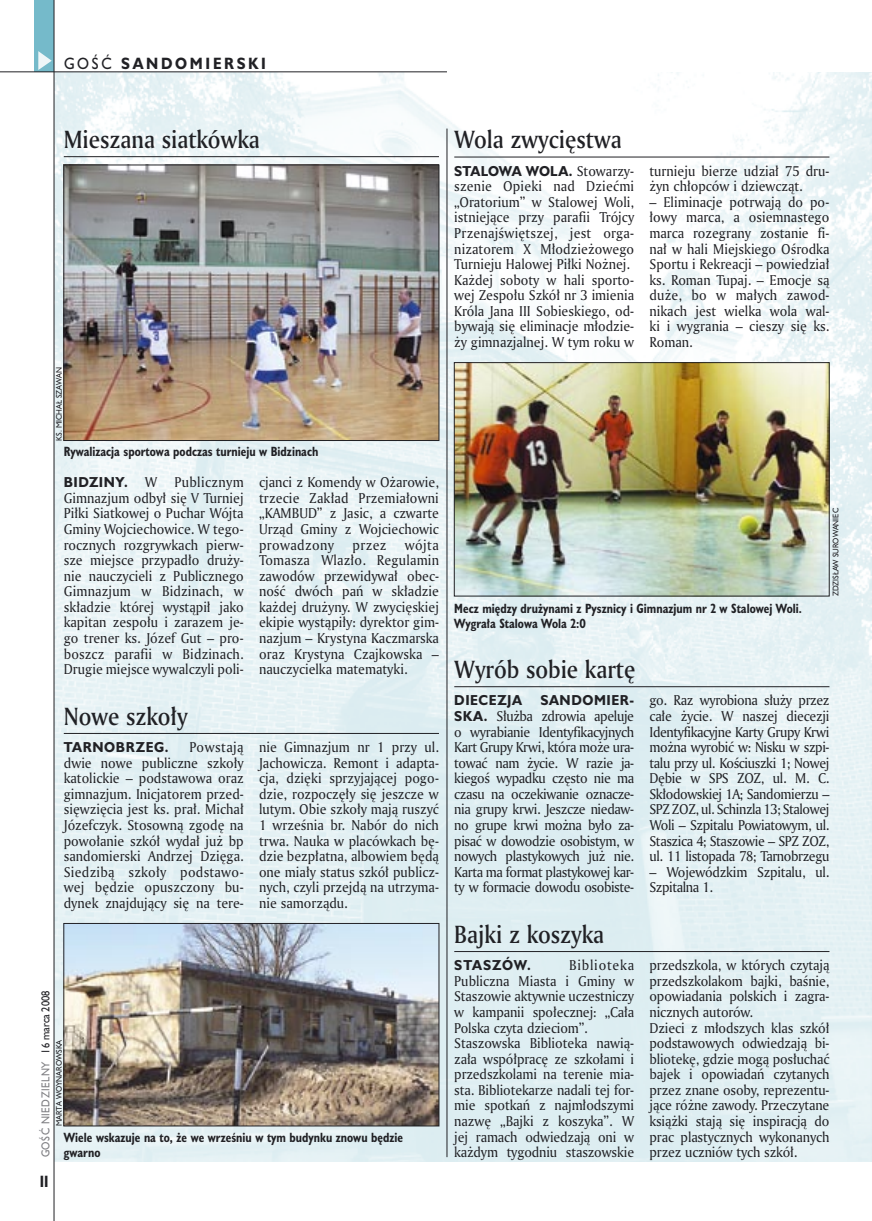
<style>
.page{position:relative;width:872px;height:1221px;background:#fff}
.page>*{position:absolute;margin:0;border:0;box-sizing:border-box;transform-origin:0 0}
._05d_tytyl_Kronika_AmMd_16_pt{font:24px "Amerigo Md PL";color:#212125;scale:.9 1}
._15a_temat_lewo{font:700 15px "Humanst 521 PL";letter-spacing:.2em;color:#212125;scale:.9 1}
._16_pagina_lewa{font:700 15px "Humanst 521 Cn PL";color:#212125;scale:.94 1}
._03_body_bez_akapitu{font:13.8px/15.6px "Amerigo PL";color:#212125;text-align:justify;scale:.94 1}
._03_body_bez_akapitu-2{font:700 13.2px "Humanst 521 PL";letter-spacing:.045em;color:#212125;scale:.94 1}
._03_body_bez_akapitu-3{font:700 13.2px "Humanst 521 PL";letter-spacing:-.005em;color:#212125;scale:.94 1}
._09_podpis_zdjecia_HuCnB{font:700 12.3px/14.4px "Humanst 521 Cn PL";color:#212125;scale:.94 1}
._18a_data_lewa_GOSC{font:10.5px "Humanst 521 PL";letter-spacing:.05em;color:#7f7f83;scale:.9 1}
._18_data_lewa{font:10.5px "Humanst 521 PL";color:#212125;scale:.9 1}
._09a_autor_zdjecia_Hu_5_pt{font:7.5px "Humanst 521 PL";color:#212125;scale:.94 1}
.s1{font-weight:400}
.s2{font-family:"Humanst 521 PL";font-weight:700;font-size:13.2px}
.s3{font-family:"Amerigo PL";font-weight:400;font-size:13.8px}
</style>
<div class="page">
<div style="left:35px;top:0;width:19px;height:72px;background:#75baca"></div>
<svg style="left:38px;top:51px;width:14px;height:19px"></svg>
<img style="left:55px;top:72px;width:817px;height:1089px">
<hr style="left:0;top:72px;width:447px;height:1px;background:#212125">
<hr style="left:54px;top:0;width:1px;height:1220px;background:#212125">
<hr style="left:64px;top:156px;width:375px;height:1px;background:#212125">
<img style="left:66px;top:167px;width:371px;height:271px">
<div style="left:64px;top:165px;width:375px;height:275px;border:1px solid #212125"></div>
<hr style="left:454px;top:157px;width:375px;height:1px;background:#212125">
<img style="left:456px;top:364px;width:371px;height:230px">
<div style="left:454px;top:362px;width:375px;height:234px;border:1px solid #212125"></div>
<hr style="left:64px;top:733px;width:375px;height:1px;background:#212125">
<img style="left:66px;top:925px;width:371px;height:199px">
<div style="left:64px;top:923px;width:375px;height:203px;border:1px solid #212125"></div>
<hr style="left:454px;top:686px;width:375px;height:1px;background:#212125">
<hr style="left:454px;top:951px;width:375px;height:1px;background:#212125">
<hr style="left:447px;top:129px;width:1px;height:1027px;background:#212125">
<p class="_15a_temat_lewo" style="left:64px;top:53px;width:226px"><span class="s1">GOŚĆ</span> SANDOMIERSKI</p>
<p class="_05d_tytyl_Kronika_AmMd_16_pt" style="left:64px;top:123px;width:219px">Mieszana siatkówka</p>
<p class="_09a_autor_zdjecia_Hu_5_pt" style="left:54px;top:440px;width:80px;rotate:-90deg">KS. MICHAŁ SZAWAN</p>
<p class="_09_podpis_zdjecia_HuCnB" style="left:64px;top:444px;width:272px">Rywalizacja sportowa podczas turnieju w Bidzinach</p>
<p class="_03_body_bez_akapitu" style="left:64px;top:474px;width:193px"><span class="s2">BIDZINY.</span> W Publicznym Gimnazjum odbył się V Turniej Piłki Siatkowej o Puchar Wójta Gminy Wojciechowice. W tego&shy;rocznych rozgrywkach pierw&shy;sze miejsce przypadło druży&shy;nie nauczycieli z Publicznego Gimnazjum w Bidzinach, w składzie której wystąpił jako kapitan zespołu i zarazem je&shy;go trener ks. Józef Gut – pro&shy;boszcz parafii w Bidzinach.<br>Drugie miejsce wywalczyli poli-</p>
<p class="_03_body_bez_akapitu" style="left:259px;top:474px;width:193px">cjanci z Komendy w Ożarowie, trzecie Zakład Przemiałowni „KAMBUD” z Jasic, a czwarte Urząd Gminy z Wojciechowic prowadzony</p>
<p class="_03_body_bez_akapitu" style="left:259px;top:536px;width:193px;text-indent:146px">wójta Tomasza Wlazło. Regulamin zawodów przewidywał obec&shy;ność dwóch pań w składzie każdej drużyny. W zwycięskiej ekipie wystąpiły: dyrektor gim&shy;nazjum – Krystyna Kaczmarska oraz Krystyna Czajkowska – nauczycielka matematyki.</p>
<p class="_03_body_bez_akapitu" style="left:352px;top:536px;width:38px">przez</p>
<p class="_05d_tytyl_Kronika_AmMd_16_pt" style="left:64px;top:699px;width:139px">Nowe szkoły</p>
<p class="_03_body_bez_akapitu-2" style="left:64px;top:738px;width:113px">TARNOBRZEG.</p>
<p class="_03_body_bez_akapitu" style="left:64px;top:739px;width:193px;text-indent:126px">Powstają dwie nowe publiczne szkoły katolickie – podstawowa oraz gimnazjum. Inicjatorem przed&shy;sięwzięcia jest ks. prał. Michał Józefczyk. Stosowną zgodę na powołanie szkół wydał już bp sandomierski Andrzej Dzięga.<br>Siedzibą szkoły podstawo&shy;wej będzie opuszczony bu&shy;dynek znajdujący się na tere-</p>
<p class="_03_body_bez_akapitu" style="left:259px;top:739px;width:193px">nie Gimnazjum nr 1 przy ul.<br>Jachowicza. Remont i adapta&shy;cja, dzięki sprzyjającej pogo&shy;dzie, rozpoczęły się jeszcze w lutym. Obie szkoły mają ruszyć 1 września br. Nabór do nich trwa. Nauka w placówkach bę&shy;dzie bezpłatna, albowiem będą one miały status szkół publicz&shy;nych, czyli przejdą na utrzyma&shy;nie samorządu.</p>
<p class="_18_data_lewa" style="left:38px;top:1053px;width:71px;rotate:-90deg">16 marca 2008</p>
<p class="_09a_autor_zdjecia_Hu_5_pt" style="left:54px;top:1125px;width:93px;rotate:-90deg">MARTA WOYNAROWSKA</p>
<p class="_18a_data_lewa_GOSC" style="left:38px;top:1157px;width:108px;rotate:-90deg">GOŚĆ NIEDZIELNY</p>
<p class="_09_podpis_zdjecia_HuCnB" style="left:64px;top:1130px;width:362px">Wiele wskazuje na to, że we wrześniu w tym budynku znowu będzie gwarno</p>
<p class="_16_pagina_lewa" style="left:40px;top:1170px;width:11px">II</p>
<p class="_05d_tytyl_Kronika_AmMd_16_pt" style="left:454px;top:123px;width:187px">Wola zwycięstwa</p>
<p class="_03_body_bez_akapitu-3" style="left:454px;top:162px;width:193px">STALOWA WOLA. <span class="s3">Stowarzy-</span></p>
<p class="_03_body_bez_akapitu" style="left:454px;top:178px;width:193px">szenie Opieki nad Dziećmi „Oratorium” w Stalowej Woli, istniejące przy parafii Trójcy Przenajświętszej, jest orga&shy;nizatorem X Młodzieżowego Turnieju Halowej Piłki Nożnej.</p>
<p class="_03_body_bez_akapitu" style="left:454px;top:271px;width:193px">Każdej soboty w hali sporto&shy;wej Zespołu Szkół nr 3 imienia Króla Jana III Sobieskiego, od&shy;bywają się eliminacje młodzie&shy;ży gimnazjalnej. W tym roku w</p>
<p class="_03_body_bez_akapitu" style="left:649px;top:162px;width:193px">turnieju bierze udział 75 dru&shy;żyn chłopców i dziewcząt.</p>
<p class="_03_body_bez_akapitu" style="left:649px;top:194px;width:193px">– Eliminacje potrwają do po&shy;łowy marca, a osiemnastego marca rozegrany zostanie fi&shy;nał w hali Miejskiego Ośrodka Sportu i Rekreacji – powiedział ks. Roman Tupaj. – Emocje są duże, bo w małych zawod&shy;nikach jest wielka wola wal&shy;ki i wygrania – cieszy się ks.<br>Roman.</p>
<p class="_09a_autor_zdjecia_Hu_5_pt" style="left:830px;top:596px;width:95px;rotate:-90deg">ZDZISŁAW SUROWANIEC</p>
<p class="_09_podpis_zdjecia_HuCnB" style="left:454px;top:601px;width:371px">Mecz między drużynami z Pysznicy i Gimnazjum nr 2 w Stalowej Woli.<br>Wygrała Stalowa Wola 2:0</p>
<p class="_05d_tytyl_Kronika_AmMd_16_pt" style="left:454px;top:653px;width:203px">Wyrób sobie kartę</p>
<p class="_03_body_bez_akapitu-2" style="left:454px;top:691px;width:73px">DIECEZJA</p>
<p class="_03_body_bez_akapitu-2" style="left:540px;top:691px;width:101px">SANDOMIER-</p>
<p class="_03_body_bez_akapitu" style="left:454px;top:707px;width:193px"><span class="s2">SKA.</span> Służba zdrowia apeluje o wyrabianie Identyfikacyjnych Kart Grupy Krwi, która może ura&shy;tować nam życie. W razie ja&shy;kiegoś wypadku często nie ma czasu na oczekiwanie oznacze&shy;nia grupy krwi. Jeszcze niedaw&shy;no grupe krwi można było za&shy;pisać w dowodzie osobistym, w nowych plastykowych już nie.<br>Karta ma format plastykowej kar&shy;ty w formacie dowodu osobiste-</p>
<p class="_05d_tytyl_Kronika_AmMd_16_pt" style="left:454px;top:917px;width:168px">Bajki z koszyka</p>
<p class="_03_body_bez_akapitu-2" style="left:454px;top:956px;width:83px">STASZÓW.</p>
<p class="_03_body_bez_akapitu" style="left:454px;top:957px;width:193px;text-indent:115px">Biblioteka Publiczna Miasta i Gminy w Staszowie aktywnie uczestniczy w kampanii społecznej: „Cała Polska czyta dzieciom”.</p>
<p class="_03_body_bez_akapitu" style="left:454px;top:1034px;width:193px">Staszowska Biblioteka nawią&shy;zała współpracę ze szkołami i przedszkolami na terenie mia&shy;sta. Bibliotekarze nadali tej for&shy;mie spotkań z najmłodszymi nazwę „Bajki z koszyka”. W jej ramach odwiedzają oni w każdym tygodniu staszowskie</p>
<p class="_03_body_bez_akapitu" style="left:649px;top:692px;width:193px">go. Raz wyrobiona służy przez całe życie. W naszej diecezji Identyfikacyjne Karty Grupy Krwi można wyrobić w: Nisku w szpi&shy;talu przy ul. Kościuszki 1; Nowej Dębie w SPS ZOZ, ul. M. C.<br>Skłodowskiej 1A; Sandomierzu – SPZ ZOZ, ul. Schinzla 13; Stalowej Woli – Szpitalu Powiatowym, ul.<br>Staszica 4; Staszowie – SPZ ZOZ, ul. 11 listopada 78; Tarnobrzegu</p>
<p class="_03_body_bez_akapitu" style="left:649px;top:863px;width:193px">– Wojewódzkim Szpitalu, ul.<br>Szpitalna 1.</p>
<p class="_03_body_bez_akapitu" style="left:649px;top:957px;width:193px">przedszkola, w których czytają przedszkolakom bajki, baśnie, opowiadania polskich i zagra&shy;nicznych autorów.</p>
<p class="_03_body_bez_akapitu" style="left:649px;top:1019px;width:193px">Dzieci z młodszych klas szkół podstawowych odwiedzają bi&shy;bliotekę, gdzie mogą posłuchać bajek i opowiadań czytanych przez znane osoby, reprezentu&shy;jące różne zawody. Przeczytane książki stają się inspiracją do prac plastycznych wykonanych przez uczniów tych szkół.</p>
</div>
